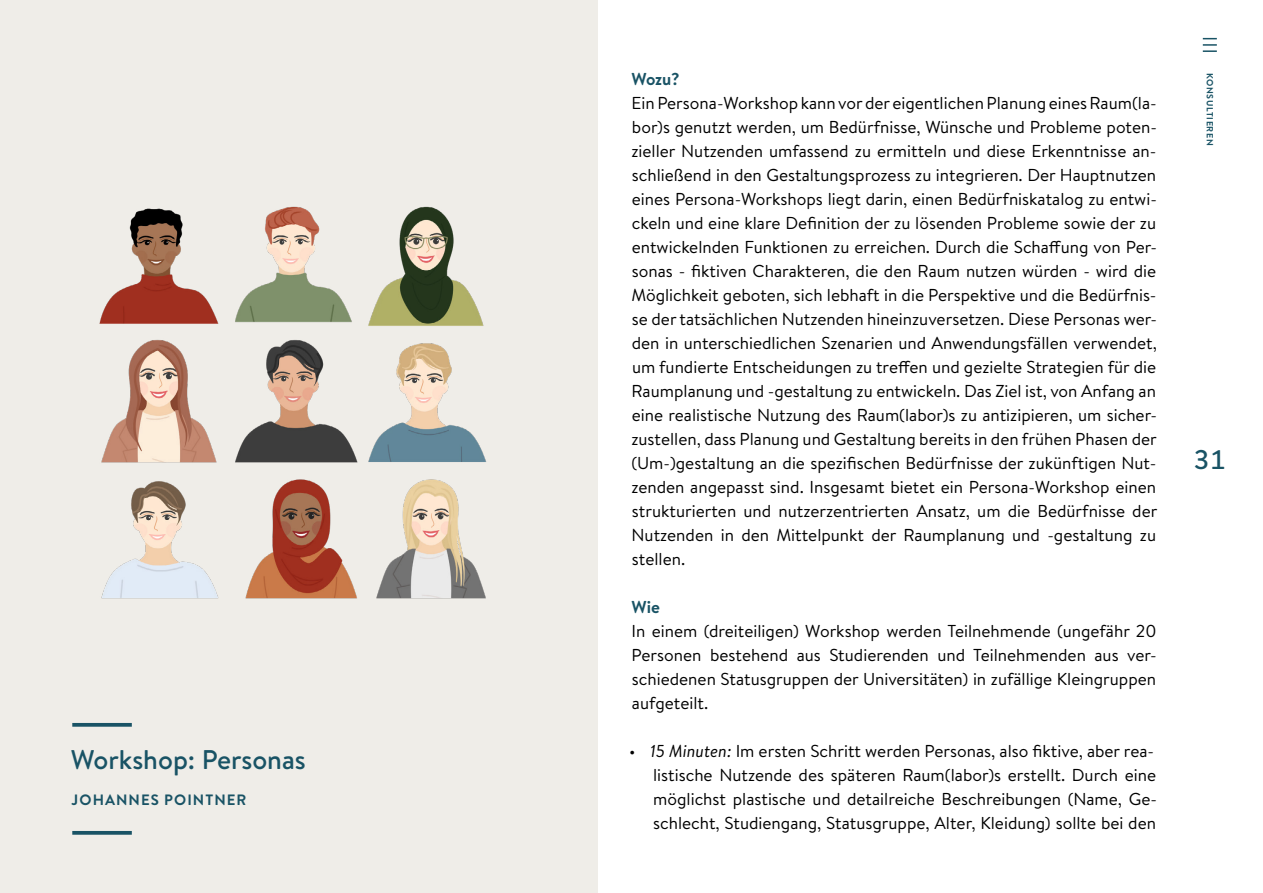
<style>
.page{position:relative;width:1263px;height:893px;background:#fff}
.page>*{position:absolute;margin:0;border:0;box-sizing:border-box;transform-origin:0 0}
.t1{font:500 27px "Brandon Text";color:#195365}
.t2{font:17.25px/24px "Brandon Text";color:#000;text-align:justify}
.t3{font:700 17.25px "Brandon Text";color:#195365}
.t4{font:700 15px "Brandon Text";letter-spacing:.07em;color:#195365}
.t5{font:700 9px "Brandon Text";letter-spacing:.07em;color:#195365}
.s1{font-style:italic}
</style>
<div class="page">
<img style="left:0;top:0;width:1206px;height:893px">
<svg style="left:1203px;top:38px;width:14px;height:14px"></svg>
<h1 class="t1" style="left:71px;top:741px;width:237px">Workshop: Personas</h1>
<p class="t4" style="left:72px;top:790px;width:176px">JOHANNES POINTNER</p>
<p class="t3" style="left:631px;top:67px;width:50px">Wozu?</p>
<p class="t2" style="left:631px;top:91px;width:528px">Ein Persona-Workshop kann vor der eigentlichen Planung eines Raum(la&shy;bor)s genutzt werden, um Bedürfnisse, Wünsche und Probleme poten&shy;zieller Nutzenden umfassend zu ermitteln und diese Erkenntnisse an&shy;schließend in den Gestaltungsprozess zu integrieren. Der Hauptnutzen eines Persona-Workshops liegt darin, einen Bedürfniskatalog zu entwi&shy;ckeln und eine klare Definition der zu lösenden Probleme sowie der zu entwickelnden Funktionen zu erreichen. Durch die Schaffung von Per&shy;sonas - fiktiven Charakteren, die den Raum nutzen würden - wird die Möglichkeit geboten, sich lebhaft in die Perspektive und die Bedürfnis&shy;se der tatsächlichen Nutzenden hineinzuversetzen. Diese Personas wer&shy;den in unterschiedlichen Szenarien und Anwendungsfällen verwendet, um fundierte Entscheidungen zu treffen und gezielte Strategien für die Raumplanung und -gestaltung zu entwickeln. Das Ziel ist, von Anfang an eine realistische Nutzung des Raum(labor)s zu antizipieren, um sicher&shy;zustellen, dass Planung und Gestaltung bereits in den frühen Phasen der (Um-)gestaltung an die spezifischen Bedürfnisse der zukünftigen Nut&shy;zenden angepasst sind. Insgesamt bietet ein Persona-Workshop einen strukturierten und nutzerzentrierten Ansatz, um die Bedürfnisse der Nutzenden in den Mittelpunkt der Raumplanung und -gestaltung zu stellen.</p>
<p class="t3" style="left:631px;top:595px;width:30px">Wie</p>
<p class="t2" style="left:632px;top:619px;width:527px">In einem (dreiteiligen) Workshop werden Teilnehmende (ungefähr 20<br>Personen bestehend aus Studierenden und Teilnehmenden aus ver&shy;schiedenen Statusgruppen der Universitäten) in zufällige Kleingruppen aufgeteilt.</p>
<p class="t2" style="left:653px;top:739px;width:505px;text-align:left;text-indent:-24px">• <span class="s1">15 Minuten:</span> Im ersten Schritt werden Personas, also fiktive, aber rea&shy;listische Nutzende des späteren Raum(labor)s erstellt. Durch eine möglichst plastische und detailreiche Beschreibungen (Name, Ge&shy;schlecht, Studiengang, Statusgruppe, Alter, Kleidung) sollte bei den</p>
<p class="t5" style="left:1216px;top:73px;width:74px;rotate:90deg">KONSULTIEREN</p>
<h1 class="t1" style="left:1193px;top:441px;width:34px">31</h1>
</div>
